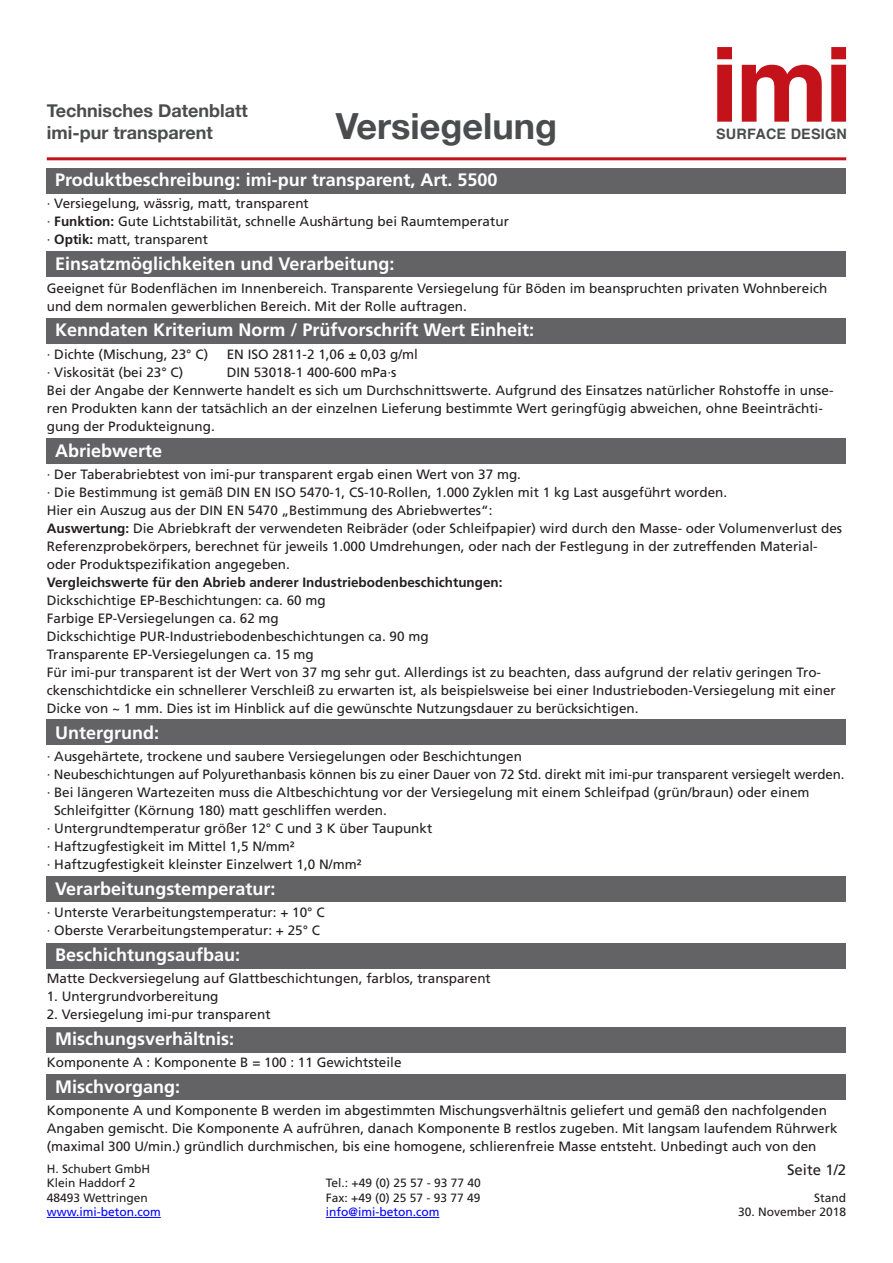
<style>
.page{position:relative;width:893px;height:1263px;background:#fff}
.page>*{position:absolute;margin:0;border:0;box-sizing:border-box;transform-origin:0 0}
.t1{font:700 36px "Helvetica Neue";color:#4b4c4d}
.t2{font:700 18px "Frutiger";color:#fff}
.t3{font:700 18px/21.6px "Helvetica Neue";color:#4b4c4d}
.t4{font:15px "Frutiger";color:#231f20}
.t5{font:700 14.4px "Helvetica";letter-spacing:.015em;color:#4b4c4d}
.t6{font:13.5px/18px "Frutiger";color:#231f20}
.t7{font:700 13.5px "Frutiger";color:#231f20}
.t8{font:12px/14.4px "Frutiger";color:#231f20}
.t9{font:12px "Frutiger";color:#00f}
.s1{font-weight:700}
</style>
<div class="page">
<hr style="left:47px;top:1217px;width:114px;height:1px;background:#00f">
<hr style="left:326px;top:1217px;width:113px;height:1px;background:#00f">
<div style="left:47px;top:168px;width:799px;height:25px;background:#636366"></div>
<div style="left:47px;top:251px;width:799px;height:26px;background:#636366"></div>
<div style="left:47px;top:318px;width:799px;height:25px;background:#636366"></div>
<div style="left:47px;top:876px;width:799px;height:26px;background:#636366"></div>
<div style="left:47px;top:943px;width:799px;height:25px;background:#636366"></div>
<div style="left:47px;top:1027px;width:799px;height:25px;background:#636366"></div>
<div style="left:47px;top:1074px;width:799px;height:26px;background:#636366"></div>
<div style="left:47px;top:438px;width:799px;height:25px;background:#636366"></div>
<div style="left:47px;top:720px;width:799px;height:25px;background:#636366"></div>
<hr style="left:47px;top:157px;width:799px;height:3px;background:#c4121a">
<svg style="left:717px;top:47px;width:15px;height:75px"></svg>
<svg style="left:742px;top:65px;width:80px;height:57px"></svg>
<svg style="left:831px;top:47px;width:15px;height:75px"></svg>
<h2 class="t3" style="left:47px;top:101px;width:202px">Technisches Datenblatt imi-pur transparent</h2>
<h1 class="t1" style="left:336px;top:98px;width:223px">Versiegelung</h1>
<p class="t5" style="left:716px;top:122px;width:132px">SURFACE DESIGN</p>
<h2 class="t2" style="left:55px;top:169px;width:444px">Produktbeschreibung: imi-pur transparent, Art. 5500</h2>
<p class="t6" style="left:47px;top:195px;width:464px">· Versiegelung, wässrig, matt, transparent<br>· <span class="s1">Funktion:</span> Gute Lichtstabilität, schnelle Aushärtung bei Raumtemperatur · <span class="s1">Optik:</span> matt, transparent</p>
<h2 class="t2" style="left:55px;top:253px;width:341px">Einsatzmöglichkeiten und Verarbeitung:</h2>
<p class="t6" style="left:47px;top:279px;width:782px">Geeignet für Bodenflächen im Innenbereich. Transparente Versiegelung für Böden im beanspruchten privaten Wohnbereich und dem normalen gewerblichen Bereich. Mit der Rolle auftragen.</p>
<h2 class="t2" style="left:55px;top:320px;width:480px">Kenndaten Kriterium Norm / Prüfvorschrift Wert Einheit:</h2>
<p class="t6" style="left:47px;top:345px;width:163px">· Dichte (Mischung, 23° C)</p>
<p class="t6" style="left:227px;top:345px;width:193px">EN ISO 2811-2 1,06 ± 0,03 g/ml</p>
<p class="t6" style="left:47px;top:363px;width:138px">· Viskosität (bei 23° C)</p>
<p class="t6" style="left:47px;top:363px;width:788px;text-indent:180px">DIN 53018-1 400-600 mPa·s<br>Bei der Angabe der Kennwerte handelt es sich um Durchschnittswerte. Aufgrund des Einsatzes natürlicher Rohstoffe in unse&shy;ren Produkten kann der tatsächlich an der einzelnen Lieferung bestimmte Wert geringfügig abweichen, ohne Beeinträchti&shy;gung der Produkteignung.</p>
<h2 class="t2" style="left:55px;top:440px;width:109px">Abriebwerte</h2>
<p class="t6" style="left:47px;top:465px;width:797px">· Der Taberabriebtest von imi-pur transparent ergab einen Wert von 37 mg.<br>· Die Bestimmung ist gemäß DIN EN ISO 5470-1, CS-10-Rollen, 1.000 Zyklen mit 1 kg Last ausgeführt worden.<br>Hier ein Auszug aus der DIN EN 5470 „Bestimmung des Abriebwertes“:<br><span class="s1">Auswertung:</span> Die Abriebkraft der verwendeten Reibräder (oder Schleifpapier) wird durch den Masse- oder Volumenverlust des Referenzprobekörpers, berechnet für jeweils 1.000 Umdrehungen, oder nach der Festlegung in der zutreffenden Material&shy;oder Produktspezifikation angegeben.</p>
<p class="t7" style="left:47px;top:574px;width:457px">Vergleichswerte für den Abrieb anderer Industriebodenbeschichtungen:</p>
<p class="t6" style="left:47px;top:591px;width:790px">Dickschichtige EP-Beschichtungen: ca. 60 mg<br>Farbige EP-Versiegelungen ca. 62 mg<br>Dickschichtige PUR-Industriebodenbeschichtungen ca. 90 mg<br>Transparente EP-Versiegelungen ca. 15 mg<br>Für imi-pur transparent ist der Wert von 37 mg sehr gut. Allerdings ist zu beachten, dass aufgrund der relativ geringen Tro&shy;ckenschichtdicke ein schnellerer Verschleiß zu erwarten ist, als beispielsweise bei einer Industrieboden-Versiegelung mit einer Dicke von ~ 1 mm. Dies ist im Hinblick auf die gewünschte Nutzungsdauer zu berücksichtigen.</p>
<h2 class="t2" style="left:55px;top:722px;width:106px">Untergrund:</h2>
<p class="t6" style="left:47px;top:747px;width:477px">· Ausgehärtete, trockene und saubere Versiegelungen oder Beschichtungen</p>
<p class="t6" style="left:47px;top:765px;width:799px">· Neubeschichtungen auf Polyurethanbasis können bis zu einer Dauer von 72 Std. direkt mit imi-pur transparent versiegelt werden.</p>
<p class="t6" style="left:47px;top:783px;width:764px">· Bei längeren Wartezeiten muss die Altbeschichtung vor der Versiegelung mit einem Schleifpad (grün/braun) oder einem</p>
<p class="t6" style="left:54px;top:801px;width:334px">Schleifgitter (Körnung 180) matt geschliffen werden.</p>
<p class="t6" style="left:47px;top:819px;width:387px">· Untergrundtemperatur größer 12° C und 3 K über Taupunkt</p>
<p class="t6" style="left:47px;top:837px;width:249px">· Haftzugfestigkeit im Mittel 1,5 N/mm²</p>
<p class="t6" style="left:47px;top:855px;width:316px">· Haftzugfestigkeit kleinster Einzelwert 1,0 N/mm²</p>
<h2 class="t2" style="left:55px;top:878px;width:222px">Verarbeitungstemperatur:</h2>
<p class="t6" style="left:47px;top:903px;width:279px">· Unterste Verarbeitungstemperatur: + 10° C · Oberste Verarbeitungstemperatur: + 25° C</p>
<h2 class="t2" style="left:55px;top:944px;width:186px">Beschichtungsaufbau:</h2>
<p class="t6" style="left:47px;top:969px;width:446px">Matte Deckversiegelung auf Glattbeschichtungen, farblos, transparent</p>
<p class="t6" style="left:47px;top:987px;width:173px">1. Untergrundvorbereitung</p>
<p class="t6" style="left:47px;top:1005px;width:225px">2. Versiegelung imi-pur transparent</p>
<h2 class="t2" style="left:55px;top:1028px;width:180px">Mischungsverhältnis:</h2>
<p class="t6" style="left:47px;top:1053px;width:356px">Komponente A : Komponente B = 100 : 11 Gewichtsteile</p>
<h2 class="t2" style="left:55px;top:1076px;width:126px">Mischvorgang:</h2>
<p class="t6" style="left:47px;top:1101px;width:792px">Komponente A und Komponente B werden im abgestimmten Mischungsverhältnis geliefert und gemäß den nachfolgenden<br>Angaben gemischt. Die Komponente A aufrühren, danach Komponente B restlos zugeben. Mit langsam laufendem Rührwerk (maximal 300 U/min.) gründlich durchmischen, bis eine homogene, schlierenfreie Masse entsteht. Unbedingt auch von den</p>
<p class="t8" style="left:814px;top:1190px;width:34px">Stand</p>
<p class="t8" style="left:738px;top:1205px;width:110px">30. November 2018</p>
<p class="t4" style="left:787px;top:1160px;width:61px">Seite 1/2</p>
<p class="t8" style="left:47px;top:1161px;width:105px">H. Schubert GmbH<br>Klein Haddorf 2<br>48493 Wettringen</p>
<p class="t9" style="left:47px;top:1205px;width:115px">www.imi-beton.com</p>
<p class="t8" style="left:326px;top:1176px;width:157px">Tel.: +49 (0) 25 57 - 93 77 40<br>Fax: +49 (0) 25 57 - 93 77 49</p>
<p class="t9" style="left:326px;top:1205px;width:115px">info@imi-beton.com</p>
</div>
